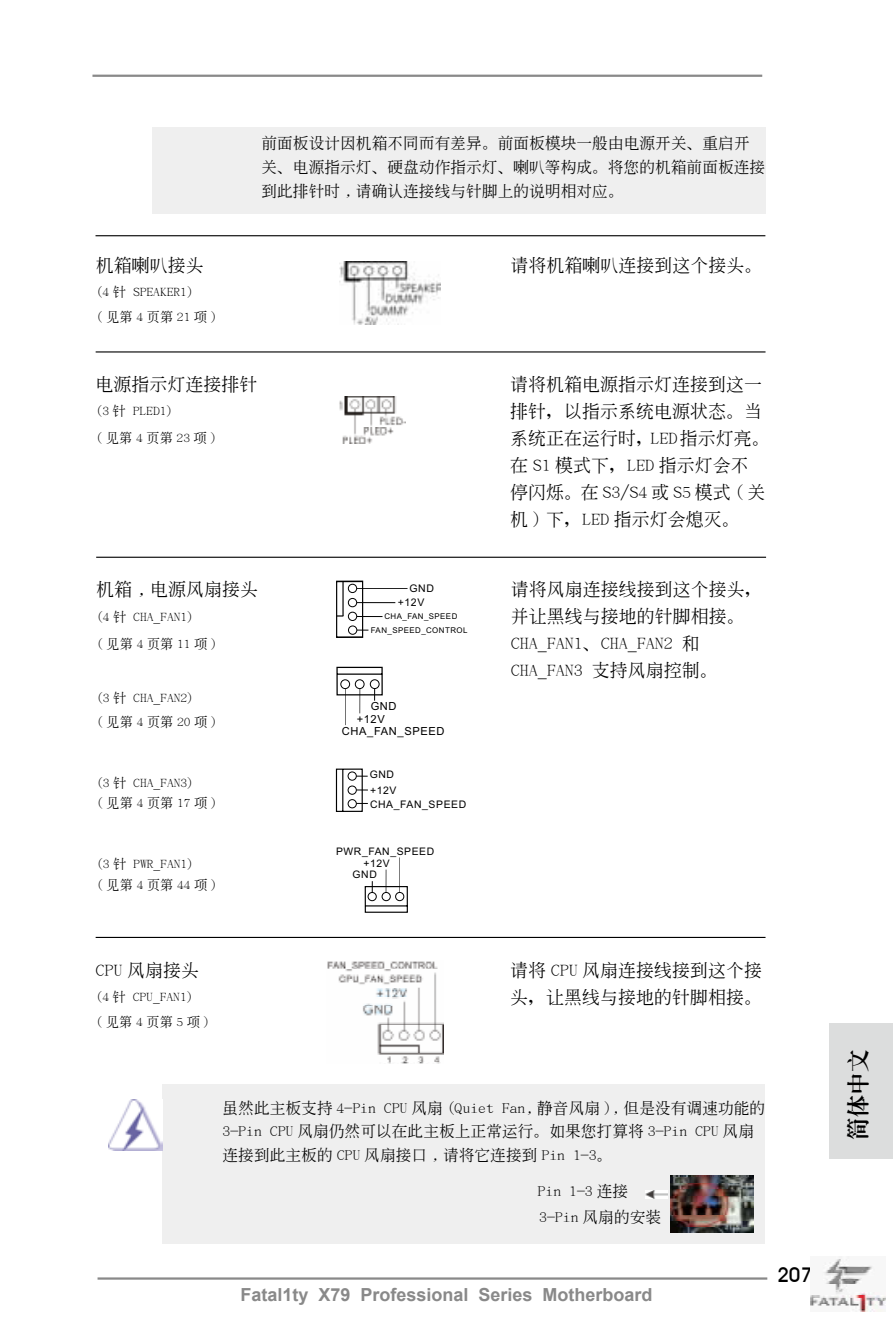
<style>
.page{position:relative;width:893px;height:1340px;background:#fff}
.page>*{position:absolute;margin:0;border:0;box-sizing:border-box;transform-origin:0 0}
.t1{font:800 22.5px "S Inn Ming";color:#000}
.t2{font:500 20.25px "Avant Garde IT Cby BT";color:#000}
.t3{font:500 18px/27px "S Inn Ming";color:#000}
.t4{font:700 18px "Arial";color:#898989}
.t5{font:500 15.75px/23.6px "S Inn Ming";color:#000}
.t6{font:500 13.5px/24.8px "S Inn Ming";color:#000}
.t7{font:500 13.5px "S Inn Ming";letter-spacing:.25em;color:#000}
.t8{font:11.03px "Arial";letter-spacing:.055em;color:#000}
.t9{font:10.58px "Arial";letter-spacing:.055em;color:#000}
.t10{font:10.35px/15.3px "Arial";letter-spacing:.055em;color:#000}
.t11{font:7.88px/14px "Arial";letter-spacing:.055em;color:#000;text-align:center}
</style>
<div class="page">
<hr style="left:92px;top:75px;width:670px;height:2px;background:#898989">
<hr style="left:98px;top:1277px;width:669px;height:2px;background:#898989">
<div style="left:829px;top:1022px;width:64px;height:136px;background:#dcdddd"></div>
<img style="left:810px;top:1256px;width:75px;height:55px">
<div style="left:152px;top:128px;width:613px;height:86px;background:#efefef"></div>
<hr style="left:96px;top:235px;width:669px;height:1px;background:#000">
<hr style="left:96px;top:351px;width:669px;height:1px;background:#000">
<hr style="left:96px;top:556px;width:670px;height:2px;background:#000">
<img style="left:339px;top:262px;width:102px;height:62px">
<img style="left:339px;top:396px;width:67px;height:47px">
<div style="left:336px;top:580px;width:27px;height:58px;border:1px solid #000"></div>
<hr style="left:342px;top:581px;width:2px;height:35px;background:#000">
<hr style="left:357px;top:602px;width:38px;height:1px;background:#000">
<div style="left:348px;top:625px;width:9px;height:9px;border:1px solid #000;border-radius:50%"></div>
<hr style="left:357px;top:588px;width:50px;height:1px;background:#000">
<svg style="left:337px;top:583px;width:45px;height:38px"></svg>
<svg style="left:336px;top:666px;width:47px;height:47px"></svg>
<hr style="left:345px;top:688px;width:1px;height:37px;background:#000">
<svg style="left:364px;top:869px;width:44px;height:44px"></svg>
<hr style="left:399px;top:857px;width:1px;height:35px;background:#000">
<svg style="left:336px;top:768px;width:32px;height:44px"></svg>
<hr style="left:96px;top:936px;width:669px;height:2px;background:#000">
<div style="left:163px;top:1084px;width:602px;height:160px;background:#efefef"></div>
<img style="left:645px;top:1190px;width:23px;height:8px">
<img style="left:109px;top:1099px;width:54px;height:51px">
<img style="left:327px;top:961px;width:116px;height:102px">
<img style="left:670px;top:1175px;width:84px;height:57px">
<p class="t5" style="left:261px;top:131px;width:505px">前面板設計因機箱不同而有差異。前面板模塊一般由電源開關、重啟開關、電源指示燈、硬盤動作指示燈、喇叭等構成。將您的機箱前面板連接到此排針時 , 請確認連接線與針腳上的說明相對應。</p>
<p class="t3" style="left:96px;top:251px;width:109px">機箱喇叭接頭</p>
<p class="t3" style="left:510px;top:251px;width:253px">請將機箱喇叭連接到這個接頭。</p>
<p class="t6" style="left:96px;top:279px;width:123px">(4 針 SPEAKER1)<br>(見第4頁第21項)</p>
<p class="t3" style="left:96px;top:370px;width:164px">電源指示燈連接排針</p>
<p class="t3" style="left:510px;top:370px;width:254px">請將機箱電源指示燈連接到這一</p>
<p class="t6" style="left:96px;top:399px;width:79px">(3 針 PLED1)</p>
<p class="t3" style="left:510px;top:397px;width:253px">排針，以指示系統電源狀態。當</p>
<p class="t7" style="left:96px;top:431px;width:123px">(見第4頁第23項)</p>
<p class="t3" style="left:510px;top:424px;width:261px">系統正在運行時，LED指示燈亮。在 S1 模式下，LED 指示燈會不停閃爍。在 S3/S4 或 S5 模式 ( 關機 ) 下，LED 指示燈會熄滅。</p>
<p class="t3" style="left:96px;top:576px;width:163px">機箱 , 電源風扇接頭</p>
<p class="t3" style="left:511px;top:576px;width:253px">請將風扇連接線接到這個接頭，</p>
<p class="t6" style="left:96px;top:604px;width:99px">(4 針 CHA_FAN1)</p>
<p class="t3" style="left:511px;top:603px;width:236px">並讓黑線與接地的針腳相接。</p>
<p class="t7" style="left:96px;top:636px;width:123px">(見第4頁第11項)</p>
<p class="t3" style="left:511px;top:630px;width:208px">CHA_FAN1、CHA_FAN2 和<br>CHA_FAN3 支持風扇控制。</p>
<p class="t6" style="left:96px;top:685px;width:123px">(3 針 CHA_FAN2)<br>(見第4頁第20項)</p>
<p class="t9" style="left:409px;top:584px;width:26px">GND</p>
<p class="t9" style="left:398px;top:598px;width:28px">+12V</p>
<p class="t11" style="left:371px;top:610px;width:98px">CHA_FAN_SPEED<br>FAN_SPEED_CONTROL</p>
<p class="t8" style="left:371px;top:702px;width:27px">GND</p>
<p class="t8" style="left:357px;top:714px;width:30px">+12V</p>
<p class="t8" style="left:342px;top:727px;width:104px">CHA_FAN_SPEED</p>
<p class="t6" style="left:96px;top:773px;width:123px;line-height:20.2px">(3 針 CHA_FAN3)<br>(見第4頁第17項)</p>
<p class="t6" style="left:96px;top:854px;width:123px;line-height:20.2px">(3 針 PWR_FAN1)<br>(見第4頁第44項)</p>
<p class="t10" style="left:370px;top:768px;width:28px">GND +12V</p>
<p class="t10" style="left:370px;top:797px;width:98px">CHA_FAN_SPEED</p>
<p class="t10" style="left:336px;top:845px;width:100px">PWR_FAN_SPEED</p>
<p class="t10" style="left:364px;top:856px;width:28px">+12V</p>
<p class="t10" style="left:353px;top:868px;width:26px">GND</p>
<p class="t3" style="left:96px;top:956px;width:105px">CPU 風扇接頭</p>
<p class="t3" style="left:510px;top:956px;width:254px">請將 CPU 風扇連接線接到這個接</p>
<p class="t6" style="left:96px;top:984px;width:99px">(4 針 CPU_FAN1)</p>
<p class="t3" style="left:510px;top:983px;width:253px">頭，讓黑線與接地的針腳相接。</p>
<p class="t7" style="left:96px;top:1014px;width:116px">(見第4頁第5項)</p>
<p class="t5" style="left:223px;top:1095px;width:544px">雖然此主板支持 4-Pin CPU 風扇 (Quiet Fan, 靜音風扇 ), 但是沒有調速功能的<br>3-Pin CPU 風扇仍然可以在此主板上正常運行。如果您打算將 3-Pin CPU 風扇連接到此主板的 CPU 風扇接口 , 請將它連接到 Pin 1-3。</p>
<p class="t5" style="left:538px;top:1178px;width:92px">Pin 1-3 連接</p>
<p class="t5" style="left:539px;top:1205px;width:124px">3-Pin 風扇的安裝</p>
<p class="t4" style="left:240px;top:1282px;width:414px">Fatal1ty X79 Professional Series Motherboard</p>
<p class="t2" style="left:777px;top:1262px;width:36px">207</p>
<p class="t1" style="left:846px;top:1139px;width:92px;rotate:-90deg">簡體中文</p>
</div>
